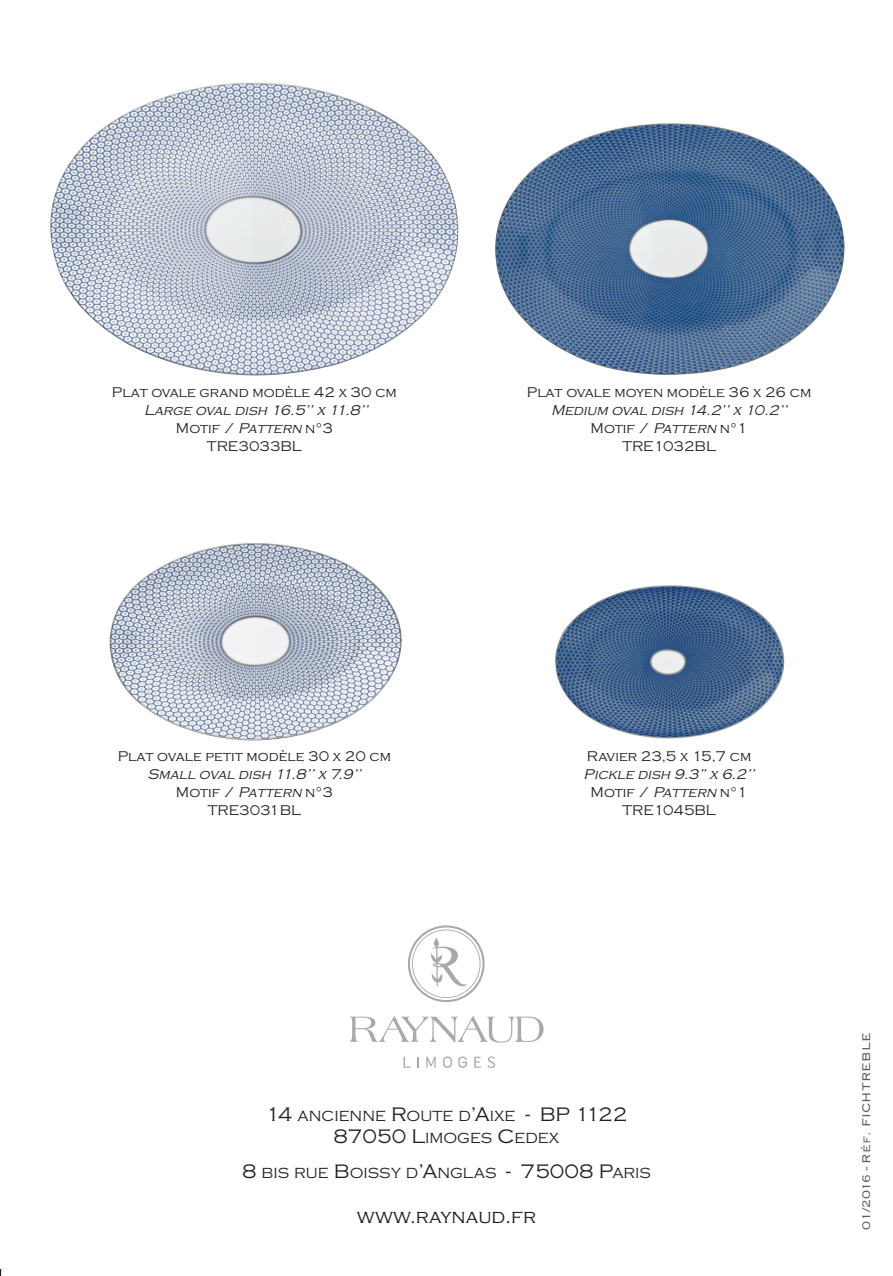
<style>
.page{position:relative;width:893px;height:1276px;background:#fff}
.page>*{position:absolute;margin:0;border:0;box-sizing:border-box;transform-origin:0 0}
.t1{font:300 20.25px "Copperplate Gothic";color:#231f20}
.t2{font:300 15.3px/22.5px "Copperplate Gothic";color:#231f20;text-align:center}
.t3{font:italic 300 14.62px/18px "Copperplate Gothic";color:#231f20;text-align:center}
.t4{font:300 14.62px "Copperplate Gothic";color:#231f20}
.t5{font:300 14.62px "Copperplate";color:#58595b}
.s1{font-style:normal}
.s2{font-size:20.25px}
</style>
<div class="page">
<svg style="left:349px;top:1016px;width:194px;height:26px"></svg>
<svg style="left:403px;top:1056px;width:8px;height:11px"></svg>
<svg style="left:417px;top:1057px;width:2px;height:10px"></svg>
<svg style="left:426px;top:1056px;width:10px;height:11px"></svg>
<svg style="left:474px;top:1056px;width:7px;height:11px"></svg>
<svg style="left:488px;top:1056px;width:7px;height:12px"></svg>
<svg style="left:458px;top:1056px;width:9px;height:12px"></svg>
<svg style="left:443px;top:1056px;width:9px;height:12px"></svg>
<svg style="left:408px;top:925px;width:77px;height:77px"></svg>
<img style="left:109px;top:543px;width:293px;height:198px">
<img style="left:555px;top:585px;width:230px;height:153px">
<img style="left:495px;top:123px;width:350px;height:252px">
<hr style="left:0;top:0;width:1px;height:1275px;background:#231f20">
<div style="left:0;top:0;width:19px;height:1268px;background:#fff"></div>
<img style="left:50px;top:82px;width:408px;height:294px">
<p class="t4" style="left:112px;top:383px;width:286px">Plat ovale grand modèle 42 x 30 cm</p>
<p class="t3" style="left:144px;top:401px;width:227px">Large oval dish 16.5’’ x 11.8’’<br><span class="s1">Motif /</span> Pattern <span class="s1">n°3<br>TRE3033BL</span></p>
<p class="t4" style="left:527px;top:383px;width:286px">Plat ovale moyen modèle 36 x 26 cm</p>
<p class="t3" style="left:551px;top:401px;width:239px">Medium oval dish 14.2’’ x 10.2’’<br><span class="s1">Motif /</span> Pattern <span class="s1">n°1<br>TRE1032BL</span></p>
<p class="t4" style="left:118px;top:747px;width:275px">Plat ovale petit modèle 30 x 20 cm</p>
<p class="t3" style="left:148px;top:765px;width:217px">Small oval dish 11.8’’ x 7.9’’<br><span class="s1">Motif /</span> Pattern <span class="s1">n°3<br>TRE3031BL</span></p>
<p class="t4" style="left:587px;top:747px;width:166px">Ravier 23,5 x 15,7 cm</p>
<p class="t3" style="left:584px;top:765px;width:174px">Pickle dish 9.3” x 6.2’’<br><span class="s1">Motif /</span> Pattern <span class="s1">n°1<br>TRE1045BL</span></p>
<p class="t2" style="left:266px;top:1104px;width:363px"><span class="s2">14</span> ANCIENNE <span class="s2">R</span>OUTE D<span class="s2">’A</span>IXE <span class="s2">- BP 1122<br>87050 L</span>IMOGES <span class="s2">C</span>EDEX</p>
<p class="t2" style="left:242px;top:1161px;width:410px"><span class="s2">8</span> BIS RUE <span class="s2">B</span>OISSY D<span class="s2">’A</span>NGLAS <span class="s2">- 75008 P</span>ARIS</p>
<h1 class="t1" style="left:357px;top:1204px;width:181px">www.raynaud.fr</h1>
<p class="t5" style="left:856px;top:1229px;width:198px;rotate:-90deg">01/2016 - Réf. FICHTREBLE</p>
</div>
